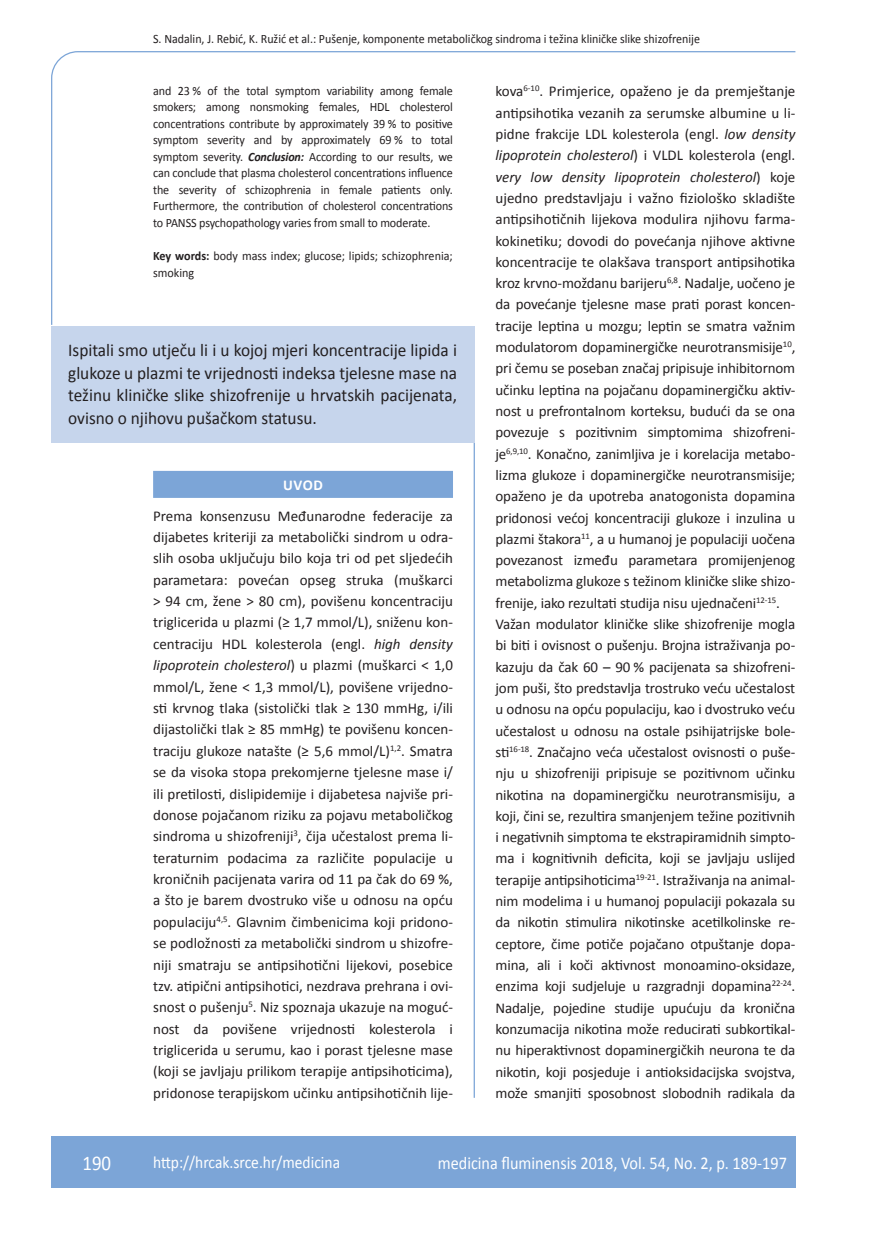
<style>
.page{position:relative;width:872px;height:1234px;background:#fff}
.page>*{position:absolute;margin:0;border:0;box-sizing:border-box;transform-origin:0 0}
.t1{font:21px "Calibri";color:#fff;scale:.9 1}
.t2{font:18px/22.5px "Calibri";color:#231f20;text-align:justify;scale:.96 1}
.t3{font:18px "Calibri";color:#fff;scale:.9 1}
.t4{font:17.25px "Calibri";color:#fff;scale:.9 1}
.t5{font:15px/21.3px "Calibri";letter-spacing:-.01em;color:#231f20}
.t6{font:700 15px "Calibri";color:#fff}
.t7{font:12.75px/16.5px "Calibri";color:#231f20;text-align:justify;scale:.95 1}
.t8{font:12.75px "Calibri";color:#231f20;scale:.94 1}
.s1{font-weight:700;font-style:italic}
.s2{font-weight:700}
.s3{font-style:italic}
</style>
<div class="page">
<svg style="left:51px;top:51px;width:745px;height:274px"></svg>
<hr style="left:473px;top:442px;width:2px;height:655px;background:#7ca5d7">
<div style="left:51px;top:1135px;width:744px;height:51px;background:#7ca5d7"></div>
<div style="left:51px;top:325px;width:423px;height:117px;background:#c6d5ec"></div>
<div style="left:153px;top:471px;width:300px;height:27px;background:#7ca5d7"></div>
<p class="t8" style="left:153px;top:30px;width:583px">S. Nadalin, J. Rebić, K. Ružić et al.: Pušenje, komponente metaboličkog sindroma i težina kliničke slike shizofrenije</p>
<p class="t7" style="left:153px;top:82px;width:317px">and 23 % of the total symptom variability among female smokers; among nonsmoking females, HDL cholesterol concentrations contribute by approximately 39 % to positive symptom severity and by approximately 69 % to total symptom severity. <span class="s1">Conclusion:</span> According to our results, we can conclude that plasma cholesterol concentrat-ions influence the severity of schizophrenia in female patients only.<br>Furthermore, the contribution of cholesterol concentrat-ions to PANSS psychopathology varies from small to moderate.</p>
<p class="t7" style="left:153px;top:247px;width:317px"><span class="s2">Key words:</span> body mass index; glucose; lipids; schizophrenia; smoking</p>
<p class="t2" style="left:68px;top:338px;width:406px">Ispitali smo utječu li i u kojoj mjeri koncentracije lipida i glukoze u plazmi te vrijednosti indeksa tjelesne mase na težinu kliničke slike shizofrenije u hrvatskih pacijenata, ovisno o njihovu pušačkom statusu.</p>
<p class="t6" style="left:283px;top:475px;width:41px">UVOD</p>
<p class="t5" style="left:153px;top:504px;width:301px;text-align:justify">Prema konsenzusu Međunarodne federacije za dijabetes kriteriji za metabolički sindrom u odra&shy;slih osoba uključuju bilo koja tri od pet sljedećih parametara: povećan opseg struka (muškarci &gt; 94 cm, žene &gt; 80 cm), povišenu koncentraciju triglicerida u plazmi (≥ 1,7 mmol/L), sniženu kon&shy;centraciju HDL kolesterola (engl. <span class="s3">high density lipoprotein cholesterol</span>) u plazmi (muškarci &lt; 1,0 mmol/L, žene &lt; 1,3 mmol/L), povišene vrijedno&shy;sti krvnog tlaka (sistolički tlak ≥ 130 mmHg, i/ili dijastolički tlak ≥ 85 mmHg) te povišenu koncen&shy;traciju glukoze natašte (≥ 5,6 mmol/L)<sup>1,2</sup>. Smatra se da visoka stopa prekomjerne tjelesne mase i/ ili pretilosti, dislipidemije i dijabetesa najviše pri&shy;donose pojačanom riziku za pojavu metaboličkog sindroma u shizofreniji<sup>3</sup>, čija učestalost prema li&shy;teraturnim podacima za različite populacije u kroničnih pacijenata varira od 11 pa čak do 69 %, a što je barem dvostruko više u odnosu na opću populaciju<sup>4,5</sup>. Glavnim čimbenicima koji pridono&shy;se podložnosti za metabolički sindrom u shizofre&shy;niji smatraju se antipsihotični lijekovi, posebice tzv. atipični antipsihotici, nezdrava prehrana i ovi&shy;snost o pušenju<sup>5</sup>. Niz spoznaja ukazuje na moguć&shy;nost da povišene vrijednosti kolesterola i triglicerida u serumu, kao i porast tjelesne mase (koji se javljaju prilikom terapije antipsihoticima), pridonose terapijskom učinku antipsihotičnih lije-</p>
<p class="t5" style="left:495px;top:80px;width:301px">kova<sup>6-10</sup>. Primjerice, opaženo je da premještanje antipsihotika vezanih za serumske albumine u li&shy;pidne frakcije LDL kolesterola (engl. <span class="s3">low density lipoprotein cholesterol</span>) i VLDL kolesterola (engl. <span class="s3">very low density lipoprotein cholesterol</span>) koje ujedno predstavljaju i važno fiziološko skladište antipsihotičnih lijekova modulira njihovu farma&shy;kokinetiku; dovodi do povećanja njihove aktivne koncentracije te olakšava transport antipsihotika kroz krvno-moždanu barijeru<sup>6,8</sup>. Nadalje, uočeno je da povećanje tjelesne mase prati porast koncen&shy;tracije leptina u mozgu; leptin se smatra važnim modulatorom dopaminergičke neurotransmisije<sup>10</sup>, pri čemu se poseban značaj pripisuje inhibitornom učinku leptina na pojačanu dopaminergičku aktiv&shy;nost u prefrontalnom korteksu, budući da se ona povezuje s pozitivnim simptomima shizofreni&shy;je<sup>6,9,10</sup>. Konačno, zanimljiva je i korelacija metabo&shy;lizma glukoze i dopaminergičke neurotransmisije; opaženo je da upotreba anatogonista dopamina pridonosi većoj koncentraciji glukoze i inzulina u plazmi štakora<sup>11</sup>, a u humanoj je populaciji uočena povezanost između parametara promijenjenog metabolizma glukoze s težinom kliničke slike shizo&shy;frenije, iako rezultati studija nisu ujednačeni<sup>12-15</sup>.<br>Važan modulator kliničke slike shizofrenije mogla bi biti i ovisnost o pušenju. Brojna istraživanja po&shy;kazuju da čak 60 – 90 % pacijenata sa shizofreni&shy;jom puši, što predstavlja trostruko veću učestalost u odnosu na opću populaciju, kao i dvostruko veću učestalost u odnosu na ostale psihijatrijske bole&shy;sti<sup>16-18</sup>. Značajno veća učestalost ovisnosti o puše&shy;nju u shizofreniji pripisuje se pozitivnom učinku nikotina na dopaminergičku neurotransmisiju, a koji, čini se, rezultira smanjenjem težine pozitivnih i negativnih simptoma te ekstrapiramidnih simpto&shy;ma i kognitivnih deficita, koji se javljaju uslijed terapije antipsihoticima<sup>19-21</sup>. Istraživanja na animal&shy;nim modelima i u humanoj populaciji pokazala su da nikotin stimulira nikotinske acetilkolinske re&shy;ceptore, čime potiče pojačano otpuštanje dopa&shy;mina, ali i koči aktivnost monoamino-oksidaze, enzima koji sudjeluje u razgradnji dopamina<sup>22-24</sup>.<br>Nadalje, pojedine studije upućuju da kronična konzumacija nikotina može reducirati subkortikal&shy;nu hiperaktivnost dopaminergičkih neurona te da nikotin, koji posjeduje i antioksidacijska svojstva, može smanjiti sposobnost slobodnih radikala da</p>
<h1 class="t1" style="left:82px;top:1149px;width:33px">190</h1>
<p class="t4" style="left:153px;top:1150px;width:209px">http://hrcak.srce.hr/medicina</p>
<p class="t3" style="left:438px;top:1151px;width:389px">medicina fluminensis 2018, Vol. 54, No. 2, p. 189-197</p>
</div>
